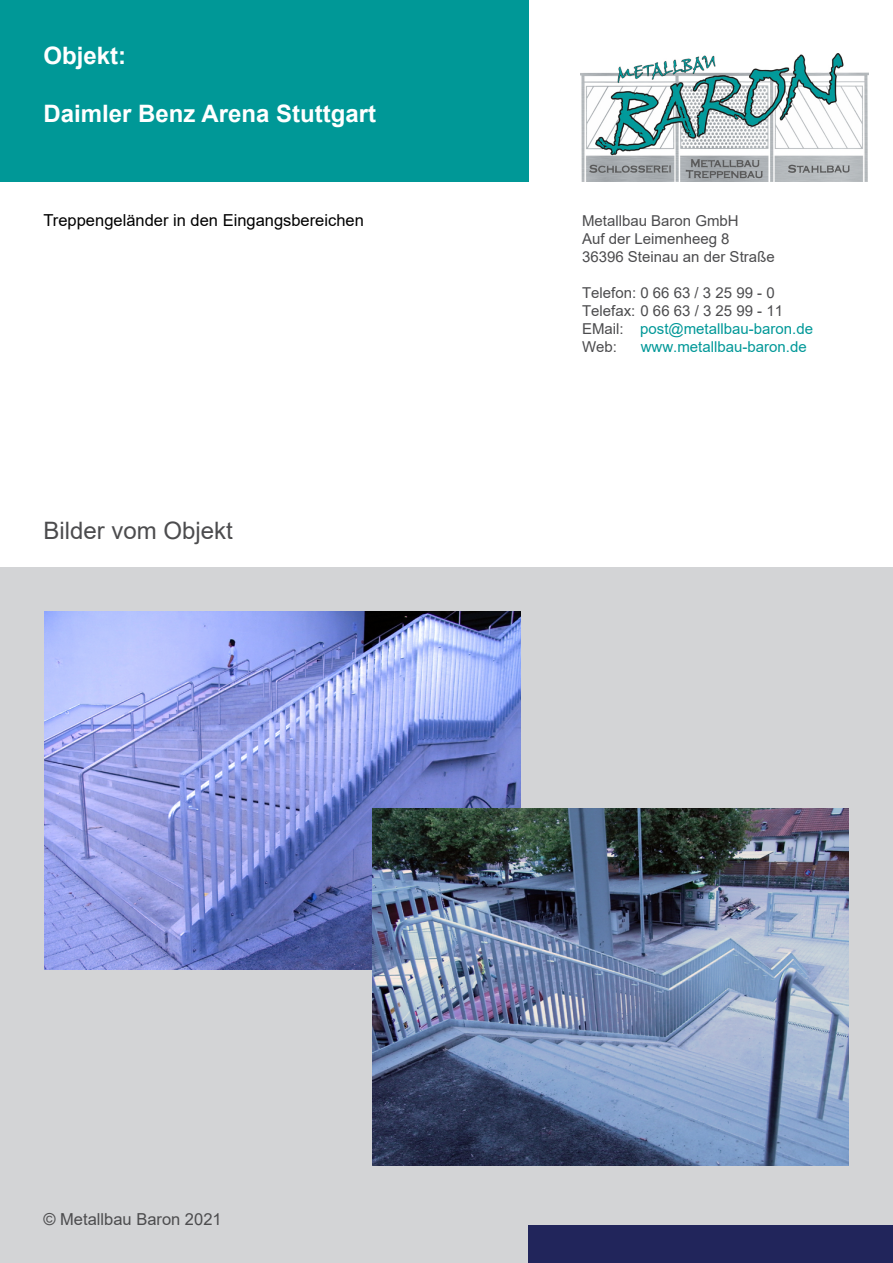
<style>
.page{position:relative;width:893px;height:1263px;background:#fff}
.page>*{position:absolute;margin:0;border:0;box-sizing:border-box;transform-origin:0 0}
.t1{font:700 24px "Arial";color:#fff}
.t2{font:24px "Arial";color:#4c4c4e}
.t3{font:16.5px "Arial";color:#000}
.t4{font:16.5px "Arial";color:#4c4c4e}
.t5{font:15px/18px "Arial";color:#4c4c4e}
.t6{font:15px "Arial";color:#009898}
.s1{color:#009898}
</style>
<div class="page">
<div style="left:0;top:0;width:528px;height:181px;background:#009897"></div>
<div style="left:0;top:567px;width:893px;height:696px;background:#d3d4d6"></div>
<img style="left:44px;top:612px;width:477px;height:357px">
<img style="left:373px;top:809px;width:475px;height:357px">
<div style="left:528px;top:1225px;width:365px;height:38px;background:#21255b"></div>
<img style="left:580px;top:53px;width:288px;height:128px">
<h1 class="t1" style="left:44px;top:39px;width:84px">Objekt:</h1>
<h1 class="t1" style="left:44px;top:97px;width:334px">Daimler Benz Arena Stuttgart</h1>
<p class="t3" style="left:44px;top:209px;width:322px">Treppengeländer in den Eingangsbereichen</p>
<h1 class="t2" style="left:44px;top:514px;width:191px">Bilder vom Objekt</h1>
<p class="t5" style="left:582px;top:212px;width:194px">Metallbau Baron GmbH<br>Auf der Leimenheeg 8<br>36396 Steinau an der Straße</p>
<p class="t5" style="left:582px;top:284px;width:232px">Telefon: 0 66 63 / 3 25 99 - 0<br>Telefax: 0 66 63 / 3 25 99 - 11<br>EMail: <span class="s1">post@metallbau-baron.de<br></span>Web:</p>
<p class="t6" style="left:641px;top:336px;width:167px">www.metallbau-baron.de</p>
<p class="t4" style="left:44px;top:1208px;width:180px">© Metallbau Baron 2021</p>
</div>
